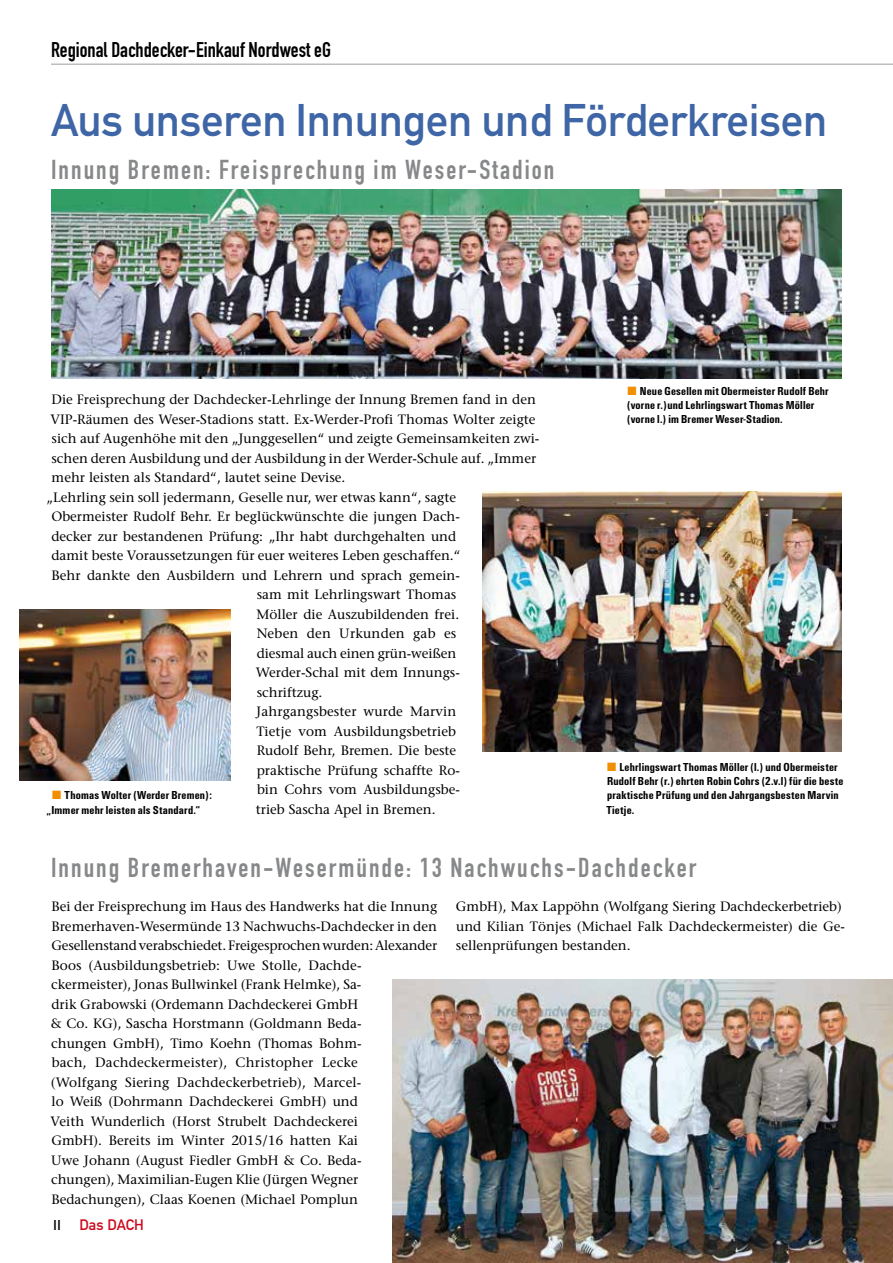
<style>
.page{position:relative;width:893px;height:1263px;background:#fff}
.page>*{position:absolute;margin:0;border:0;box-sizing:border-box;transform-origin:0 0}
.t1{font:45px "DIN Mittelschrift";letter-spacing:-.005em;color:#3e65a5}
.t2{font:27px "DIN Engschrift";letter-spacing:.075em;color:#87888a}
.t3{font:21px "DIN Engschrift";color:#000}
.t4{font:15px "DIN Mittelschrift";color:#d0071c}
.t5{font:13.5px/19.5px "Stone Serif";color:#000}
.t6{font:700 condensed 12px/14.4px "Unitus T";letter-spacing:.015em;color:#000}
.s1{color:#f18f00}
.s2{font-family:"Futura T";font-weight:500;color:#000}
</style>
<div class="page">
<hr style="left:51px;top:64px;width:842px;height:1px;background:#9c9e9f">
<img style="left:51px;top:190px;width:791px;height:188px">
<img style="left:482px;top:492px;width:360px;height:259px">
<img style="left:20px;top:609px;width:211px;height:172px">
<img style="left:393px;top:979px;width:500px;height:284px">
<h3 class="t3" style="left:51px;top:37px;width:281px">Regional Dachdecker-Einkauf Nordwest eG</h3>
<h1 class="t1" style="left:51px;top:94px;width:778px">Aus unseren Innungen und Förderkreisen</h1>
<h2 class="t2" style="left:51px;top:154px;width:505px">Innung Bremen: Freisprechung im Weser-Stadion</h2>
<p class="t5" style="left:51px;top:390px;width:486px">Die Freisprechung der Dachdecker-Lehrlinge der Innung Bremen fand in den</p>
<p class="t5" style="left:50px;top:409px;width:487px">VIP-Räumen des Weser-Stadions statt. Ex-Werder-Profi Thomas Wolter zeigte</p>
<p class="t5" style="left:52px;top:429px;width:489px">sich auf Augenhöhe mit den „Junggesellen“ und zeigte Gemeinsamkeiten zwi-</p>
<p class="t5" style="left:52px;top:448px;width:486px">schen deren Ausbildung und der Ausbildung in der Werder-Schule auf. „Immer</p>
<p class="t5" style="left:52px;top:468px;width:295px">mehr leisten als Standard“, lautet seine Devise.</p>
<p class="t5" style="left:46px;top:487px;width:411px">„Lehrling sein soll jedermann, Geselle nur, wer etwas kann“, sagte</p>
<p class="t5" style="left:51px;top:507px;width:410px">Obermeister Rudolf Behr. Er beglückwünschte die jungen Dach-</p>
<p class="t5" style="left:51px;top:526px;width:406px">decker zur bestandenen Prüfung: „Ihr habt durchgehalten und</p>
<p class="t5" style="left:51px;top:546px;width:411px">damit beste Voraussetzungen für euer weiteres Leben geschaffen.“</p>
<p class="t5" style="left:51px;top:565px;width:410px">Behr dankte den Ausbildern und Lehrern und sprach gemein-</p>
<p class="t5" style="left:257px;top:585px;width:201px">sam mit Lehrlingswart Thomas</p>
<p class="t5" style="left:257px;top:604px;width:204px">Möller die Auszubildenden frei.</p>
<p class="t5" style="left:257px;top:624px;width:201px">Neben den Urkunden gab es</p>
<p class="t5" style="left:257px;top:643px;width:201px">diesmal auch einen grün-weißen</p>
<p class="t5" style="left:256px;top:663px;width:205px">Werder-Schal mit dem Innungs-</p>
<p class="t5" style="left:257px;top:682px;width:67px">schriftzug.</p>
<p class="t5" style="left:257px;top:702px;width:201px">Jahrgangsbester wurde Marvin</p>
<p class="t5" style="left:256px;top:721px;width:201px">Tietje vom Ausbildungsbetrieb</p>
<p class="t5" style="left:257px;top:740px;width:201px">Rudolf Behr, Bremen. Die beste</p>
<p class="t5" style="left:257px;top:760px;width:205px">praktische Prüfung schaffte Ro-</p>
<p class="t5" style="left:257px;top:779px;width:204px">bin Cohrs vom Ausbildungsbe-</p>
<p class="t5" style="left:256px;top:799px;width:181px">trieb Sascha Apel in Bremen.</p>
<p class="t6" style="left:47px;top:788px;width:167px;text-indent:6px"><span class="s1">■</span> Thomas Wolter (Werder Bremen): „Immer mehr leisten als Standard.“</p>
<p class="t6" style="left:627px;top:383px;width:203px"><span class="s1">■</span> Neue Gesellen mit Obermeister Rudolf Behr (vorne r.)und Lehrlingswart Thomas Möller (vorne l.) im Bremer Weser-Stadion.</p>
<p class="t6" style="left:606px;top:759px;width:239px"><span class="s1">■</span> Lehrlingswart Thomas Möller (l.) und Obermeister Rudolf Behr (r.) ehrten Robin Cohrs (2.v.l) für die beste praktische Prüfung und den Jahrgangsbesten Marvin Tietje.</p>
<h2 class="t2" style="left:51px;top:851px;width:647px">Innung Bremerhaven-Wesermünde: 13 Nachwuchs-Dachdecker</h2>
<p class="t5" style="left:50px;top:897px;width:388px">Bei der Freisprechung im Haus des Handwerks hat die Innung Bremerhaven-Wesermünde 13 Nachwuchs-Dachdecker in den Gesellenstand verabschiedet. Freigesprochen wurden: Alexander Boos (Ausbildungsbetrieb: Uwe Stolle, Dachde&shy;ckermeister), Jonas Bullwinkel (Frank Helmke), Sa-<br>drik Grabowski (Ordemann Dachdeckerei GmbH<br>&amp; Co. KG), Sascha Horstmann (Goldmann Beda-<br>chungen GmbH), Timo Koehn (Thomas Bohm-<br>bach, Dachdeckermeister), Christopher Lecke<br>(Wolfgang Siering Dachdeckerbetrieb), Marcel-<br>lo Weiß (Dohrmann Dachdeckerei GmbH) und<br>Veith Wunderlich (Horst Strubelt Dachdeckerei<br>GmbH). Bereits im Winter 2015/16 hatten Kai<br>Uwe Johann (August Fiedler GmbH &amp; Co. Beda-<br>chungen), Maximilian-Eugen Klie (Jürgen Wegner Bedachungen), Claas Koenen (Michael Pomplun</p>
<p class="t5" style="left:456px;top:897px;width:391px">GmbH), Max Lappöhn (Wolfgang Siering Dachdeckerbetrieb) und Kilian Tönjes (Michael Falk Dachdeckermeister) die Ge&shy;sellenprüfungen bestanden.</p>
<p class="t4" style="left:53px;top:1216px;width:92px"><span class="s2">II</span> Das DACH</p>
</div>
